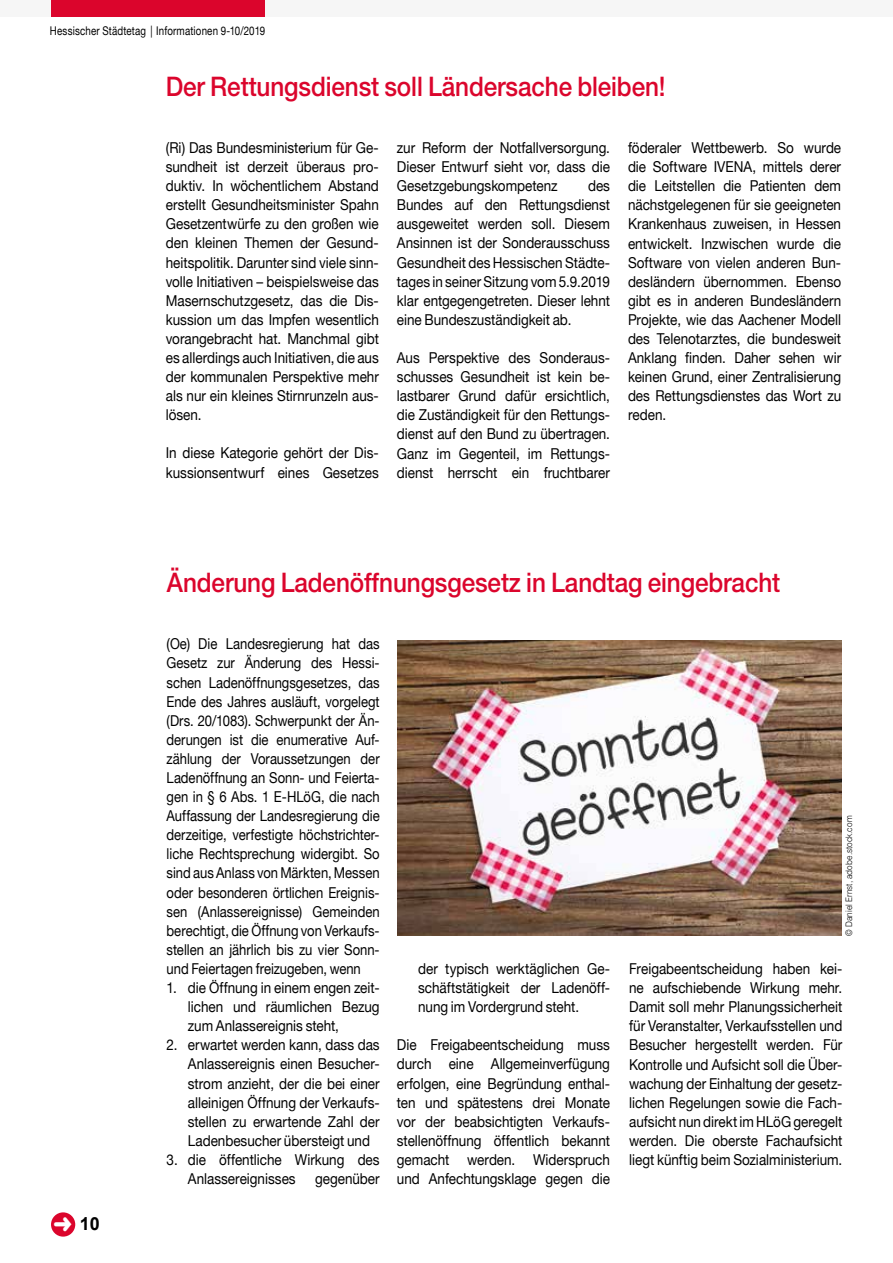
<style>
.page{position:relative;width:893px;height:1263px;background:#fff}
.page>*{position:absolute;margin:0;border:0;box-sizing:border-box;transform-origin:0 0}
.t1{font:500 27px "Helvetica 65";letter-spacing:-.005em;color:#db052c;scale:.9 1}
.t2{font:700 18px "Arial";color:#000}
.t3{font:15px/19px "Helvetica Neue";color:#000;text-align:justify;scale:.9 1}
.t4{font:12px "Helvetica Neue";letter-spacing:.015em;color:#000;scale:.81 1}
.t5{font:300 9px "Helvetica";letter-spacing:.005em;color:#000;scale:.9 1}
</style>
<div class="page">
<div style="left:0;top:0;width:893px;height:17px;background:#f6f6f6"></div>
<div style="left:51px;top:0;width:213px;height:17px;background:#db052c"></div>
<img style="left:397px;top:640px;width:445px;height:296px">
<div style="left:51px;top:1212px;width:24px;height:24px;background:#db052c;border-radius:50%"></div>
<p class="t4" style="left:50px;top:23px;width:267px">Hessischer Städtetag | Informationen 9-10/2019</p>
<h1 class="t1" style="left:166px;top:70px;width:557px">Der Rettungsdienst soll Ländersache bleiben!</h1>
<p class="t3" style="left:166px;top:138px;width:238px">(Ri) Das Bundesministerium für Ge&shy;sundheit ist derzeit überaus pro&shy;duktiv. In wöchentlichem Abstand erstellt Gesundheitsminister Spahn Gesetzentwürfe zu den großen wie den kleinen Themen der Gesund&shy;heitspolitik. Darunter sind viele sinn&shy;volle Initiativen – beispielsweise das Masernschutzgesetz, das die Dis&shy;kussion um das Impfen wesentlich vorangebracht hat. Manchmal gibt es allerdings auch Initiativen, die aus der kommunalen Perspektive mehr als nur ein kleines Stirnrunzeln aus&shy;lösen.</p>
<p class="t3" style="left:166px;top:443px;width:238px">In diese Kategorie gehört der Dis&shy;kussionsentwurf eines Gesetzes</p>
<p class="t3" style="left:397px;top:138px;width:238px">zur Reform der Notfallversorgung.<br>Dieser Entwurf sieht vor, dass die Gesetzgebungskompetenz</p>
<p class="t3" style="left:397px;top:176px;width:238px;text-indent:191px">des Bundes auf den Rettungsdienst ausgeweitet werden soll. Diesem Ansinnen ist der Sonderausschuss Gesundheit des Hessischen Städte&shy;tages in seiner Sitzung vom 5.9.2019 klar entgegengetreten. Dieser lehnt eine Bundeszuständigkeit ab.</p>
<p class="t3" style="left:397px;top:348px;width:238px">Aus Perspektive des Sonderaus&shy;schusses Gesundheit ist kein be&shy;lastbarer Grund dafür ersichtlich, die Zuständigkeit für den Rettungs&shy;dienst auf den Bund zu übertragen.<br>Ganz im Gegenteil, im Rettungs&shy;dienst herrscht ein fruchtbarer</p>
<p class="t3" style="left:628px;top:138px;width:238px">föderaler Wettbewerb. So wurde die Software IVENA, mittels derer die Leitstellen die Patienten dem nächstgelegenen für sie geeigneten Krankenhaus zuweisen, in Hessen entwickelt. Inzwischen wurde die Software von vielen anderen Bun&shy;desländern übernommen. Ebenso gibt es in anderen Bundesländern Projekte, wie das Aachener Modell des Telenotarztes, die bundesweit Anklang finden. Daher sehen wir keinen Grund, einer Zentralisierung des Rettungsdienstes das Wort zu reden.</p>
<h1 class="t1" style="left:167px;top:566px;width:683px">Änderung Ladenöffnungsgesetz in Landtag eingebracht</h1>
<p class="t2" style="left:80px;top:1212px;width:22px">10</p>
<p class="t3" style="left:167px;top:634px;width:238px">(Oe) Die Landesregierung hat das Gesetz zur Änderung des Hessi&shy;schen Ladenöffnungsgesetzes, das Ende des Jahres ausläuft, vorgelegt (Drs. 20/1083). Schwerpunkt der Än&shy;derungen ist die enumerative Auf&shy;zählung der Voraussetzungen der Ladenöffnung an Sonn- und Feierta&shy;gen in § 6 Abs. 1 E-HLöG, die nach Auffassung der Landesregierung die derzeitige, verfestigte höchstrichter&shy;liche Rechtsprechung widergibt. So sind aus Anlass von Märkten, Messen oder besonderen örtlichen Ereignis&shy;sen (Anlassereignisse) Gemeinden berechtigt, die Öffnung von Verkaufs&shy;stellen an jährlich bis zu vier Sonn&shy;und Feiertagen freizugeben, wenn</p>
<p class="t3" style="left:188px;top:978px;width:215px;text-indent:-21px">1. die Öffnung in einem engen zeit&shy;lichen und räumlichen Bezug zum Anlassereignis steht,</p>
<p class="t3" style="left:188px;top:1035px;width:215px;text-indent:-21px">2. erwartet werden kann, dass das Anlassereignis einen Besucher&shy;strom anzieht, der die bei einer alleinigen Öffnung der Verkaufs&shy;stellen zu erwartende Zahl der Ladenbesucher übersteigt und</p>
<p class="t3" style="left:188px;top:1150px;width:215px;text-indent:-21px">3. die öffentliche Wirkung des<br>Anlassereignisses</p>
<p class="t3" style="left:315px;top:1169px;width:73px">gegenüber</p>
<p class="t3" style="left:418px;top:959px;width:215px">der typisch werktäglichen Ge&shy;schäftstätigkeit der Ladenöff&shy;nung im Vordergrund steht.</p>
<p class="t3" style="left:397px;top:1035px;width:238px">Die Freigabeentscheidung muss durch eine Allgemeinverfügung erfolgen, eine Begründung enthal&shy;ten und spätestens drei Monate vor der beabsichtigten Verkaufs&shy;stellenöffnung öffentlich bekannt gemacht werden. Widerspruch und Anfechtungsklage gegen die</p>
<p class="t5" style="left:843px;top:936px;width:135px;rotate:-90deg">© Daniel Ernst, adobe.stock.com</p>
<p class="t3" style="left:629px;top:959px;width:238px">Freigabeentscheidung haben kei&shy;ne aufschiebende Wirkung mehr.<br>Damit soll mehr Planungssicherheit für Veranstalter, Verkaufsstellen und Besucher hergestellt werden. Für Kontrolle und Aufsicht soll die Über&shy;wachung der Einhaltung der gesetz&shy;lichen Regelungen sowie die Fach&shy;aufsicht nun direkt im HLöG geregelt werden. Die oberste Fachaufsicht liegt künftig beim Sozialministerium.</p>
</div>
